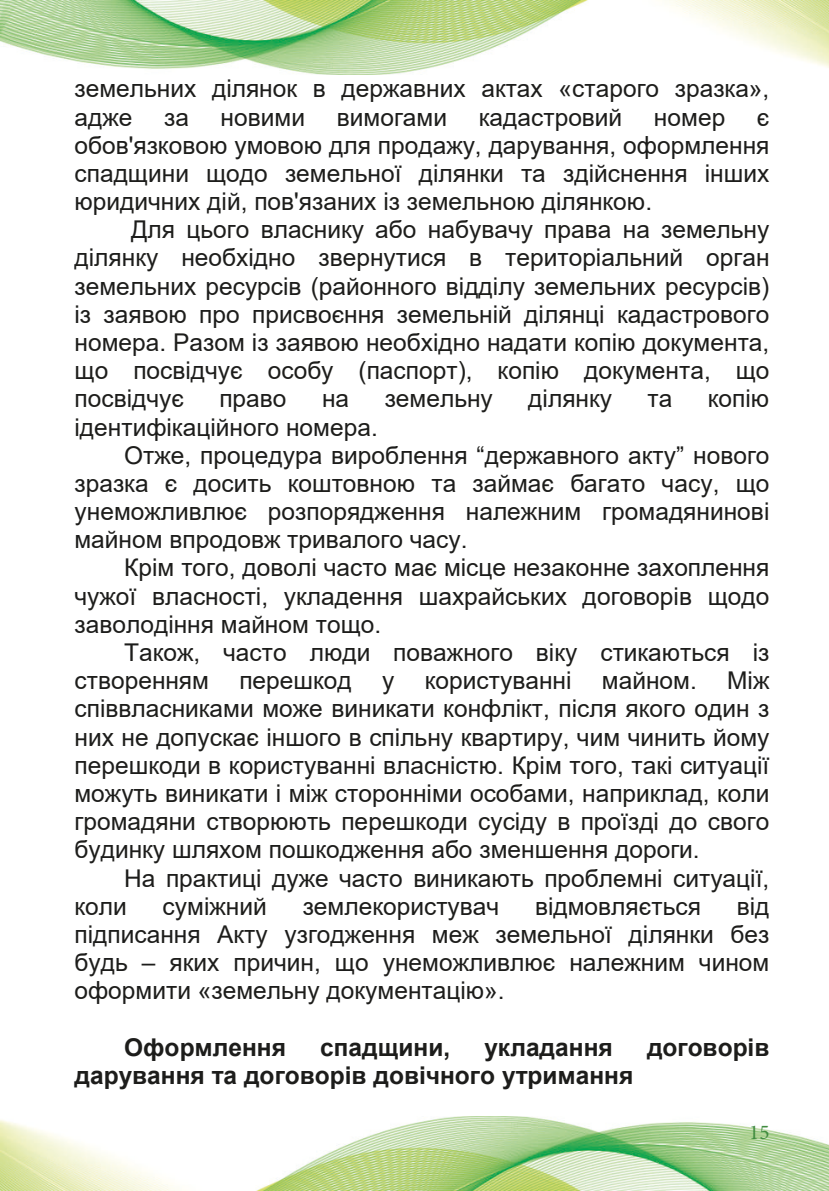
<style>
.page{position:relative;width:829px;height:1191px;background:#fff}
.page>*{position:absolute;margin:0;border:0;box-sizing:border-box;transform-origin:0 0}
.t1{font:24.5px/28.2px "Arial";color:#1d1d1b;text-align:justify}
.t2{font:700 24.5px "Arial";color:#1d1d1b}
.t3{font:21px "Minion Pro";color:#418c40}
</style>
<div class="page">
<img style="left:0;top:1116px;width:828px;height:75px">
<img style="left:0;top:0;width:828px;height:74px">
<p class="t1" style="left:74px;top:74px;width:696px">земельних ділянок в державних актах «старого зразка», адже</p>
<p class="t1" style="left:164px;top:103px;width:26px">за</p>
<p class="t1" style="left:221px;top:103px;width:86px">новими</p>
<p class="t1" style="left:336px;top:103px;width:112px">вимогами</p>
<p class="t1" style="left:479px;top:103px;width:145px">кадастровий</p>
<p class="t1" style="left:653px;top:103px;width:73px">номер</p>
<p class="t1" style="left:74px;top:103px;width:696px;text-indent:682px">є обов'язковою умовою для продажу, дарування, оформлення спадщини щодо земельної ділянки та здійснення інших юридичних дій, пов'язаних із земельною ділянкою.</p>
<p class="t1" style="left:74px;top:215px;width:696px;text-indent:56px">Для цього власнику або набувачу права на земельну ділянку необхідно звернутися в територіальний орган земельних ресурсів (районного відділу земельних ресурсів) із заявою про присвоєння земельній ділянці кадастрового номера. Разом із заявою необхідно надати копію документа, що посвідчує особу (паспорт), копію документа, що посвідчує</p>
<p class="t1" style="left:219px;top:384px;width:69px">право</p>
<p class="t1" style="left:322px;top:384px;width:29px">на</p>
<p class="t1" style="left:384px;top:384px;width:110px">земельну</p>
<p class="t1" style="left:528px;top:384px;width:85px">ділянку</p>
<p class="t1" style="left:647px;top:384px;width:26px">та</p>
<p class="t1" style="left:707px;top:384px;width:63px">копію</p>
<p class="t1" style="left:74px;top:413px;width:305px">ідентифікаційного номера.</p>
<p class="t1" style="left:124px;top:441px;width:646px">Отже, процедура вироблення “державного акту” нового</p>
<p class="t1" style="left:74px;top:469px;width:696px">зразка є досить коштовною та займає багато часу, що</p>
<p class="t1" style="left:74px;top:497px;width:696px">унеможливлює розпорядження належним громадянинові</p>
<p class="t1" style="left:74px;top:525px;width:394px">майном впродовж тривалого часу.</p>
<p class="t1" style="left:124px;top:553px;width:646px">Крім того, доволі часто має місце незаконне захоплення</p>
<p class="t1" style="left:74px;top:582px;width:696px">чужої власності, укладення шахрайських договорів щодо</p>
<p class="t1" style="left:74px;top:610px;width:308px">заволодіння майном тощо.</p>
<p class="t1" style="left:124px;top:638px;width:646px">Також, часто люди поважного віку стикаються із</p>
<p class="t1" style="left:74px;top:666px;width:696px">створенням перешкод у користуванні майном. Між</p>
<p class="t1" style="left:74px;top:694px;width:696px">співвласниками може виникати конфлікт, після якого один з</p>
<p class="t1" style="left:74px;top:722px;width:696px">них не допускає іншого в спільну квартиру, чим чинить йому</p>
<p class="t1" style="left:74px;top:751px;width:696px">перешкоди в користуванні власністю. Крім того, такі ситуації</p>
<p class="t1" style="left:74px;top:779px;width:696px">можуть виникати і між сторонніми особами, наприклад, коли</p>
<p class="t1" style="left:74px;top:807px;width:696px">громадяни створюють перешкоди сусіду в проїзді до свого</p>
<p class="t1" style="left:74px;top:835px;width:626px">будинку шляхом пошкодження або зменшення дороги.</p>
<p class="t1" style="left:124px;top:863px;width:646px">На практиці дуже часто виникають проблемні ситуації,</p>
<p class="t1" style="left:74px;top:891px;width:54px">коли</p>
<p class="t1" style="left:163px;top:891px;width:106px">суміжний</p>
<p class="t1" style="left:303px;top:891px;width:198px">землекористувач</p>
<p class="t1" style="left:535px;top:891px;width:167px">відмовляється</p>
<p class="t1" style="left:74px;top:891px;width:696px;text-indent:662px">від підписання Акту узгодження меж земельної ділянки без будь – яких причин, що унеможливлює належним чином оформити «земельну документацію».</p>
<p class="t2" style="left:124px;top:1029px;width:163px">Оформлення</p>
<p class="t2" style="left:320px;top:1029px;width:131px">спадщини,</p>
<p class="t2" style="left:484px;top:1029px;width:130px">укладання</p>
<p class="t2" style="left:647px;top:1029px;width:124px">договорів</p>
<p class="t2" style="left:74px;top:1058px;width:560px">дарування та договорів довічного утримання</p>
<p class="t3" style="left:749px;top:1118px;width:22px">15</p>
</div>
